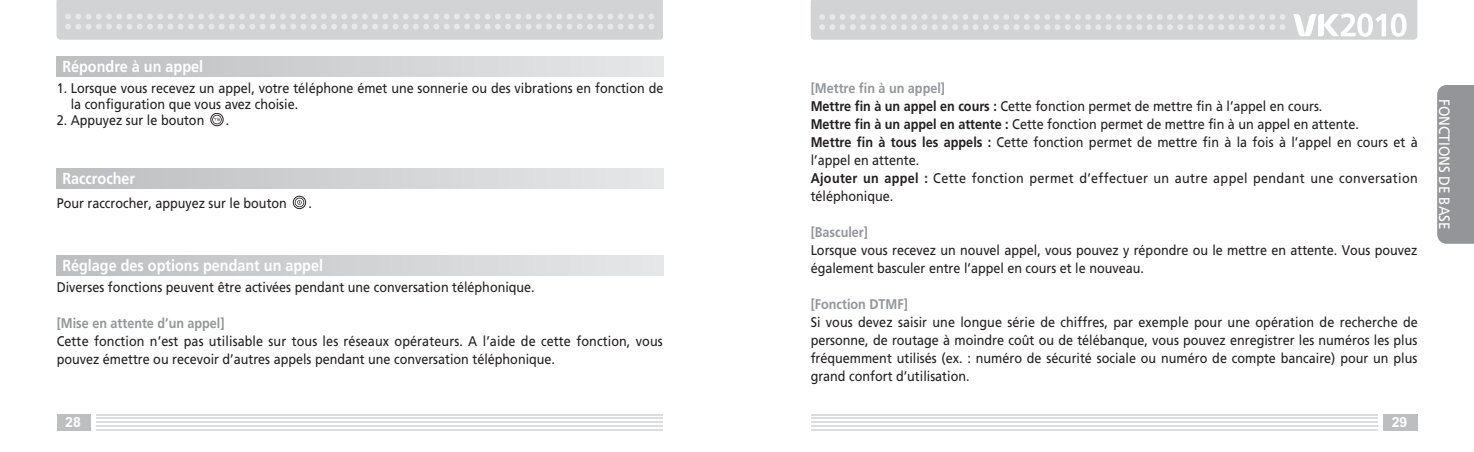
<style>
.page{position:relative;width:1474px;height:452px;background:#fff}
.page>*{position:absolute;margin:0;border:0;box-sizing:border-box;transform-origin:0 0}
.t1{font:700 16px "Frutiger";color:#fff;scale:.9 1}
.t2{font:15px "Frutiger";color:#fff;scale:.9 1}
.t3{font:14px/18px "Frutiger";color:#231f20;scale:.9 1}
.t4{font:700 14px "Frutiger";color:#939598;scale:.9 1}
.t5{font:700 14px "Arial";color:#fff}
.s1{font-weight:700;color:#939598}
.s2{font-weight:700}
</style>
<div class="page">
<svg style="left:811px;top:0;width:606px;height:40px"></svg>
<hr style="left:811px;top:429px;width:567px;height:2px;background:#dcddde">
<hr style="left:811px;top:414px;width:567px;height:1px;background:#dcddde">
<hr style="left:811px;top:418px;width:567px;height:1px;background:#dcddde">
<hr style="left:811px;top:422px;width:567px;height:1px;background:#dcddde">
<hr style="left:811px;top:425px;width:567px;height:2px;background:#dcddde">
<div style="left:1383px;top:414px;width:34px;height:17px;background:#bcbec0"></div>
<svg style="left:57px;top:0;width:606px;height:40px"></svg>
<hr style="left:96px;top:429px;width:567px;height:2px;background:#dcddde">
<hr style="left:96px;top:414px;width:567px;height:1px;background:#dcddde">
<hr style="left:96px;top:418px;width:567px;height:1px;background:#dcddde">
<hr style="left:96px;top:422px;width:567px;height:1px;background:#dcddde">
<hr style="left:96px;top:425px;width:567px;height:2px;background:#dcddde">
<div style="left:57px;top:414px;width:34px;height:17px;background:#bcbec0"></div>
<svg style="left:293px;top:196px;width:13px;height:13px"></svg>
<svg style="left:295px;top:198px;width:9px;height:9px"></svg>
<div style="left:57px;top:168px;width:606px;height:20px;background:linear-gradient(to right,#bcbec0,#e6e7e8)"></div>
<div style="left:57px;top:256px;width:606px;height:20px;background:linear-gradient(to right,#bcbec0,#e6e7e8)"></div>
<div style="left:1437px;top:85px;width:37px;height:159px;background:#939598"></div>
<svg style="left:210px;top:113px;width:14px;height:13px"></svg>
<svg style="left:212px;top:115px;width:10px;height:9px"></svg>
<div style="left:57px;top:57px;width:606px;height:20px;background:linear-gradient(to right,#bcbec0,#e6e7e8)"></div>
<p class="t1" style="left:62px;top:60px;width:158px">Répondre à un appel</p>
<p class="t3" style="left:71px;top:81px;width:660px;line-height:16px;text-indent:-14px">1. Lorsque vous recevez un appel, votre téléphone émet une sonnerie ou des vibrations en fonction de la configuration que vous avez choisie.</p>
<p class="t3" style="left:57px;top:112px;width:166px">2. Appuyez sur le bouton</p>
<p class="t3" style="left:226px;top:112px;width:5px">.</p>
<p class="t1" style="left:62px;top:172px;width:82px">Raccrocher</p>
<p class="t3" style="left:57px;top:195px;width:257px">Pour raccrocher, appuyez sur le bouton</p>
<p class="t3" style="left:308px;top:195px;width:5px">.</p>
<p class="t1" style="left:62px;top:259px;width:291px">Réglage des options pendant un appel</p>
<p class="t3" style="left:57px;top:280px;width:533px">Diverses fonctions peuvent être activées pendant une conversation téléphonique.</p>
<p class="t4" style="left:57px;top:318px;width:188px">[Mise en attente d’un appel]</p>
<p class="t3" style="left:57px;top:334px;width:675px">Cette fonction n’est pas utilisable sur tous les réseaux opérateurs. A l’aide de cette fonction, vous pouvez émettre ou recevoir d’autres appels pendant une conversation téléphonique.</p>
<p class="t3" style="left:811px;top:80px;width:676px"><span class="s1">[Mettre fin à un appel]<br></span><span class="s2">Mettre fin à un appel en cours :</span> Cette fonction permet de mettre fin à l’appel en cours.<br><span class="s2">Mettre fin à un appel en attente :</span> Cette fonction permet de mettre fin à un appel en attente.<br><span class="s2">Mettre fin à tous les appels :</span> Cette fonction permet de mettre fin à la fois à l’appel en cours et à l’appel en attente.<br><span class="s2">Ajouter un appel :</span> Cette fonction permet d’effectuer un autre appel pendant une conversation téléphonique.</p>
<p class="t4" style="left:811px;top:227px;width:65px">[Basculer]</p>
<p class="t3" style="left:811px;top:242px;width:676px">Lorsque vous recevez un nouvel appel, vous pouvez y répondre ou le mettre en attente. Vous pouvez également basculer entre l’appel en cours et le nouveau.</p>
<p class="t4" style="left:811px;top:299px;width:110px">[Fonction DTMF]</p>
<p class="t3" style="left:811px;top:314px;width:676px;text-align:justify">Si vous devez saisir une longue série de chiffres, par exemple pour une opération de recherche de personne, de routage à moindre coût ou de télébanque, vous pouvez enregistrer les numéros les plus fréquemment utilisés (ex. : numéro de sécurité sociale ou numéro de compte bancaire) pour un plus grand confort d’utilisation.</p>
<p class="t5" style="left:65px;top:417px;width:17px">28</p>
<p class="t5" style="left:1392px;top:417px;width:17px">29</p>
<p class="t2" style="left:1450px;top:99px;width:146px;rotate:90deg">FONCTIONS DE BASE</p>
</div>
